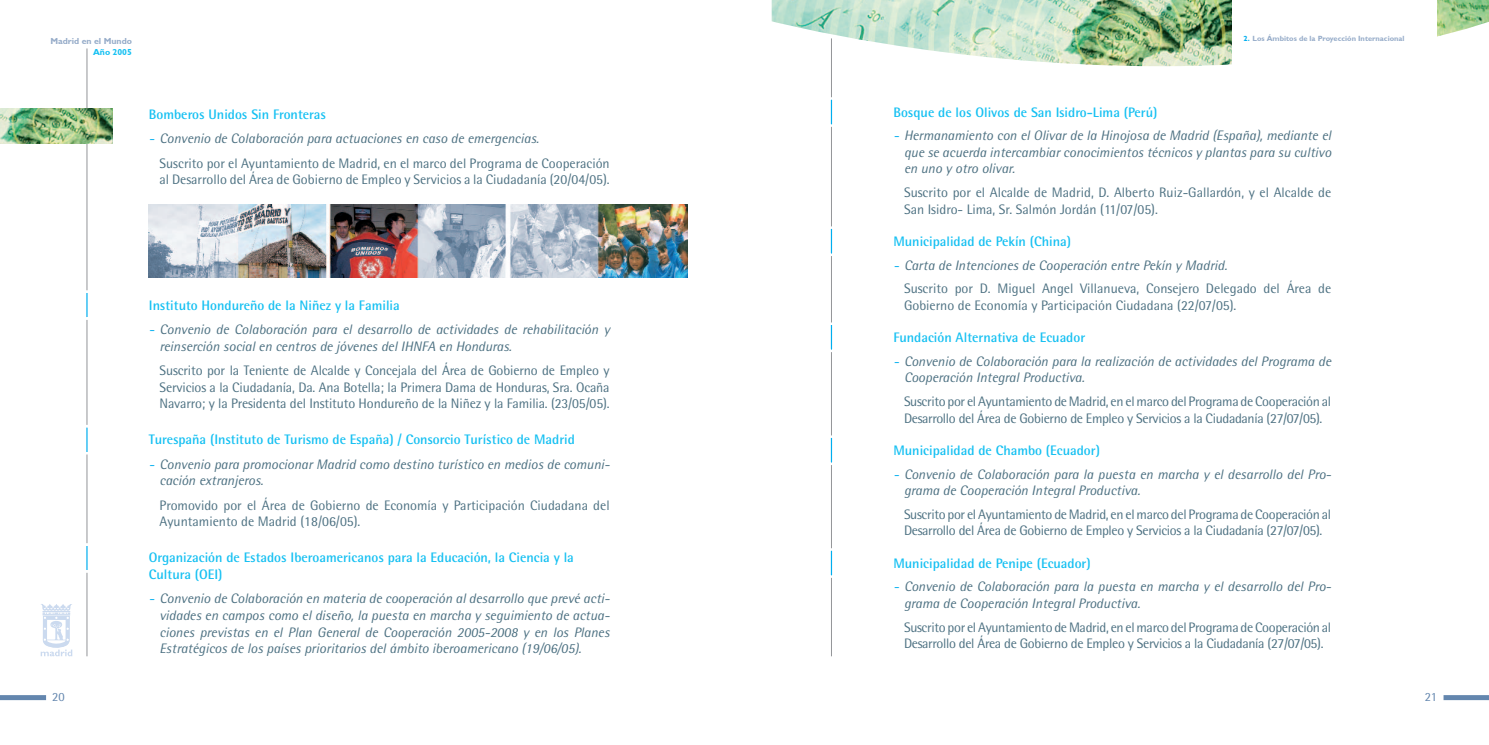
<style>
.page{position:relative;width:1489px;height:745px;background:#fff}
.page>*{position:absolute;margin:0;border:0;box-sizing:border-box;transform-origin:0 0}
.t1{font:13.75px/16.5px "Rotis Semi Sans";letter-spacing:-.01em;color:#4d7182}
.t2{font:italic 13.75px/16.5px "Rotis Semi Sans";color:#4d7182}
.t3{font:700 13.75px/16.5px "Rotis Semi Sans";color:#15c0f2}
.t4{font:12.5px "Rotis Semi Sans";color:#6386ae}
.t5{font:700 8.75px "Gill Sans";color:#96acc9}
.t6{font:700 8.75px "Gill Sans";color:#15c0f2}
.t7{font:700 7.5px "Gill Sans";color:#96acc9}
.s1{font-style:italic;color:#00aeef}
.s2{font-style:italic}
.s3{color:#00aeef}
</style>
<div class="page">
<img style="left:149px;top:204px;width:538px;height:73px">
<img style="left:771px;top:0;width:717px;height:66px">
<div style="left:1231px;top:0;width:205px;height:69px;background:#fff"></div>
<svg style="left:0;top:695px;width:46px;height:4px"></svg>
<svg style="left:40px;top:604px;width:32px;height:52px"></svg>
<svg style="left:1443px;top:695px;width:45px;height:4px"></svg>
<hr style="left:87px;top:48px;width:1px;height:608px;background:#939598">
<hr style="left:831px;top:38px;width:1px;height:618px;background:#939598">
<img style="left:0;top:108px;width:113px;height:36px">
<div style="left:84px;top:290px;width:6px;height:30px;border:2px solid #fff"></div>
<div style="left:84px;top:424px;width:6px;height:30px;border:2px solid #fff"></div>
<div style="left:84px;top:543px;width:6px;height:29px;border:2px solid #fff"></div>
<div style="left:828px;top:548px;width:6px;height:29px;border:2px solid #fff"></div>
<div style="left:828px;top:435px;width:6px;height:30px;border:2px solid #fff"></div>
<div style="left:828px;top:322px;width:6px;height:30px;border:2px solid #fff"></div>
<div style="left:828px;top:226px;width:6px;height:30px;border:2px solid #fff"></div>
<div style="left:828px;top:97px;width:6px;height:30px;border:2px solid #fff"></div>
<p class="t5" style="left:50px;top:36px;width:83px">Madrid en el Mundo</p>
<p class="t6" style="left:93px;top:47px;width:40px">Año 2005</p>
<p class="t3" style="left:149px;top:105px;width:179px">Bomberos Unidos Sin Fronteras</p>
<p class="t1" style="left:159px;top:126px;width:451px;line-height:24.5px;text-indent:-11px"><span class="s1">-</span> <span class="s2">Convenio de Colaboración para actuaciones en caso de emergencias.<br></span>Suscrito por el Ayuntamiento de Madrid, en el marco del Programa de Cooperación</p>
<p class="t1" style="left:159px;top:171px;width:452px">al Desarrollo del Área de Gobierno de Empleo y Servicios a la Ciudadanía (20/04/05).</p>
<p class="t3" style="left:149px;top:296px;width:252px">Instituto Hondureño de la Niñez y la Familia</p>
<p class="t2" style="left:159px;top:321px;width:452px;text-indent:-11px"><span class="s3">-</span> Convenio de Colaboración para el desarrollo de actividades de rehabilitación y reinserción social en centros de jóvenes del IHNFA en Honduras.</p>
<p class="t1" style="left:159px;top:362px;width:451px;text-align:justify">Suscrito por la Teniente de Alcalde y Concejala del Área de Gobierno de Empleo y Servicios a la Ciudadanía, Da. Ana Botella; la Primera Dama de Honduras, Sra. Ocaña Navarro; y la Presidenta del Instituto Hondureño de la Niñez y la Familia. (23/05/05).</p>
<p class="t3" style="left:149px;top:431px;width:427px">Turespaña (Instituto de Turismo de España) / Consorcio Turístico de Madrid</p>
<p class="t2" style="left:159px;top:455px;width:449px;text-indent:-11px"><span class="s3">-</span> Convenio para promocionar Madrid como destino turístico en medios de comuni&shy;cación extranjeros.</p>
<p class="t1" style="left:159px;top:496px;width:451px">Promovido por el Área de Gobierno de Economía y Participación Ciudadana del<br>Ayuntamiento de Madrid (18/06/05).</p>
<p class="t3" style="left:149px;top:549px;width:426px">Organización de Estados Iberoamericanos para la Educación, la Ciencia y la<br>Cultura (OEI)</p>
<p class="t2" style="left:159px;top:590px;width:451px;text-indent:-11px"><span class="s3">-</span> Convenio de Colaboración en materia de cooperación al desarrollo que prevé acti&shy;vidades en campos como el diseño, la puesta en marcha y seguimiento de actua&shy;ciones previstas en el Plan General de Cooperación 2005-2008 y en los Planes Estratégicos de los países prioritarios del ámbito iberoamericano (19/06/05).</p>
<p class="t7" style="left:1243px;top:34px;width:162px"><span class="s3">2.</span> Los Ámbitos de la Proyección Internacional</p>
<p class="t3" style="left:893px;top:104px;width:265px">Bosque de los Olivos de San Isidro-Lima (Perú)</p>
<p class="t2" style="left:904px;top:127px;width:428px;text-align:justify;text-indent:-11px"><span class="s3">-</span> Hermanamiento con el Olivar de la Hinojosa de Madrid (España), mediante el que se acuerda intercambiar conocimientos técnicos y plantas para su cultivo en uno y otro olivar.</p>
<p class="t1" style="left:904px;top:184px;width:428px">Suscrito por el Alcalde de Madrid, D. Alberto Ruiz-Gallardón, y el Alcalde de<br>San Isidro- Lima, Sr. Salmón Jordán (11/07/05).</p>
<p class="t3" style="left:893px;top:233px;width:179px">Municipalidad de Pekín (China)</p>
<p class="t1" style="left:904px;top:253px;width:428px;line-height:23.6px;text-indent:-11px"><span class="s1">-</span> <span class="s2">Carta de Intenciones de Cooperación entre Pekín y Madrid.<br></span>Suscrito por D. Miguel Angel Villanueva, Consejero Delegado del Área de</p>
<p class="t1" style="left:904px;top:296px;width:334px">Gobierno de Economía y Participación Ciudadana (22/07/05).</p>
<p class="t3" style="left:893px;top:329px;width:193px">Fundación Alternativa de Ecuador</p>
<p class="t2" style="left:904px;top:352px;width:428px;text-indent:-11px"><span class="s3">-</span> Convenio de Colaboración para la realización de actividades del Programa de<br>Cooperación Integral Productiva.</p>
<p class="t1" style="left:904px;top:393px;width:428px">Suscrito por el Ayuntamiento de Madrid, en el marco del Programa de Cooperación al<br>Desarrollo del Área de Gobierno de Empleo y Servicios a la Ciudadanía (27/07/05).</p>
<p class="t3" style="left:893px;top:441px;width:208px">Municipalidad de Chambo (Ecuador)</p>
<p class="t2" style="left:904px;top:465px;width:426px;text-indent:-11px"><span class="s3">-</span> Convenio de Colaboración para la puesta en marcha y el desarrollo del Pro&shy;grama de Cooperación Integral Productiva.</p>
<p class="t1" style="left:904px;top:505px;width:428px">Suscrito por el Ayuntamiento de Madrid, en el marco del Programa de Cooperación al<br>Desarrollo del Área de Gobierno de Empleo y Servicios a la Ciudadanía (27/07/05).</p>
<p class="t3" style="left:893px;top:554px;width:199px">Municipalidad de Penipe (Ecuador)</p>
<p class="t2" style="left:904px;top:578px;width:426px;text-indent:-11px"><span class="s3">-</span> Convenio de Colaboración para la puesta en marcha y el desarrollo del Pro&shy;grama de Cooperación Integral Productiva.</p>
<p class="t1" style="left:904px;top:618px;width:428px">Suscrito por el Ayuntamiento de Madrid, en el marco del Programa de Cooperación al<br>Desarrollo del Área de Gobierno de Empleo y Servicios a la Ciudadanía (27/07/05).</p>
<p class="t4" style="left:52px;top:689px;width:14px">20</p>
<p class="t4" style="left:1424px;top:689px;width:14px">21</p>
</div>
